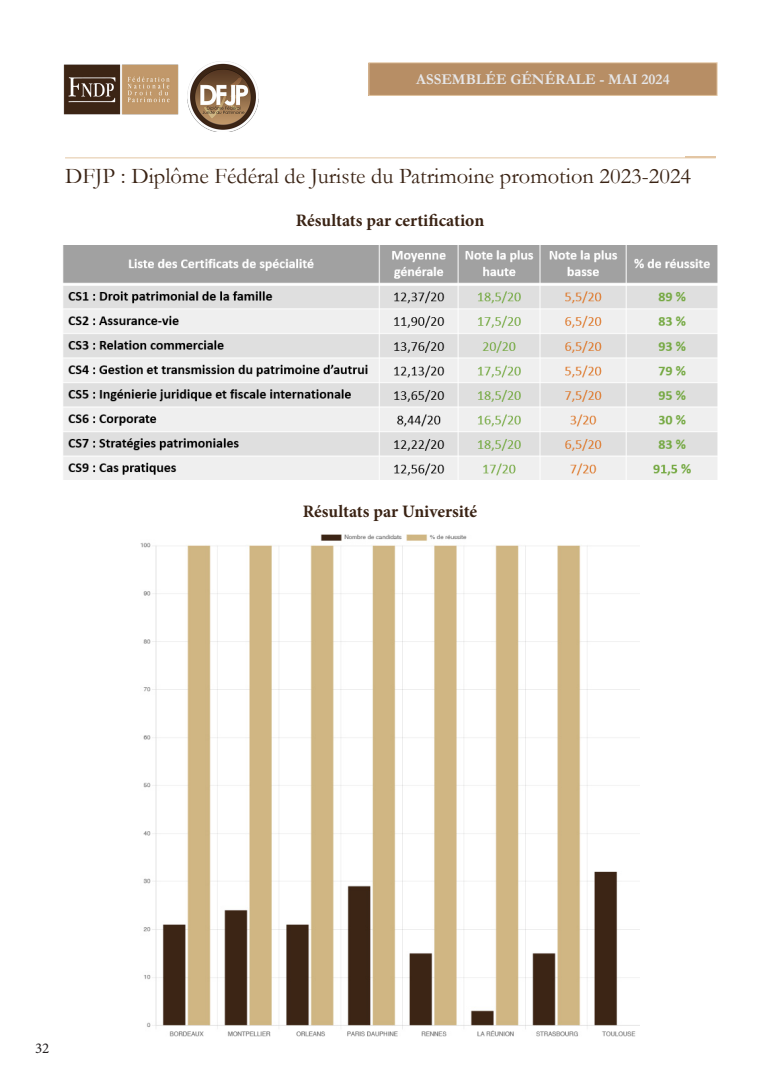
<style>
.page{position:relative;width:780px;height:1088px;background:#fff}
.page>*{position:absolute;margin:0;border:0;box-sizing:border-box;transform-origin:0 0}
.Titre{font:22.5px "Garamond";color:#3a2314}
.t1{font:700 17.5px "Minion Pro";letter-spacing:-.005em;color:#3a2314}
.titre_sommaire{font:700 15px "Garamond";color:#e6e7e9}
.t2{font:15px "Minion Pro";color:#231f20}
</style>
<div class="page">
<img style="left:63px;top:246px;width:654px;height:234px">
<img style="left:140px;top:534px;width:500px;height:503px">
<img style="left:63px;top:64px;width:116px;height:51px">
<img style="left:187px;top:61px;width:72px;height:71px">
<div style="left:369px;top:63px;width:348px;height:32px;background:#b78e65"></div>
<div style="left:369px;top:63px;width:348px;height:33px;border:1px solid #e3c6a4"></div>
<hr style="left:684px;top:156px;width:31px;height:2px;background:#e3c6a4">
<hr style="left:65px;top:158px;width:650px;height:1px;background:#e3c6a4">
<p class="titre_sommaire" style="left:416px;top:69px;width:255px">ASSEMBLÉE GÉNÉRALE - MAI 2024</p>
<p class="Titre" style="left:65px;top:161px;width:627px">DFJP : Diplôme Fédéral de Juriste du Patrimoine promotion 2023-2024</p>
<p class="t1" style="left:296px;top:208px;width:190px">Résultats par certification</p>
<p class="t1" style="left:303px;top:499px;width:176px">Résultats par Université</p>
<p class="t2" style="left:35px;top:1038px;width:16px">32</p>
</div>
